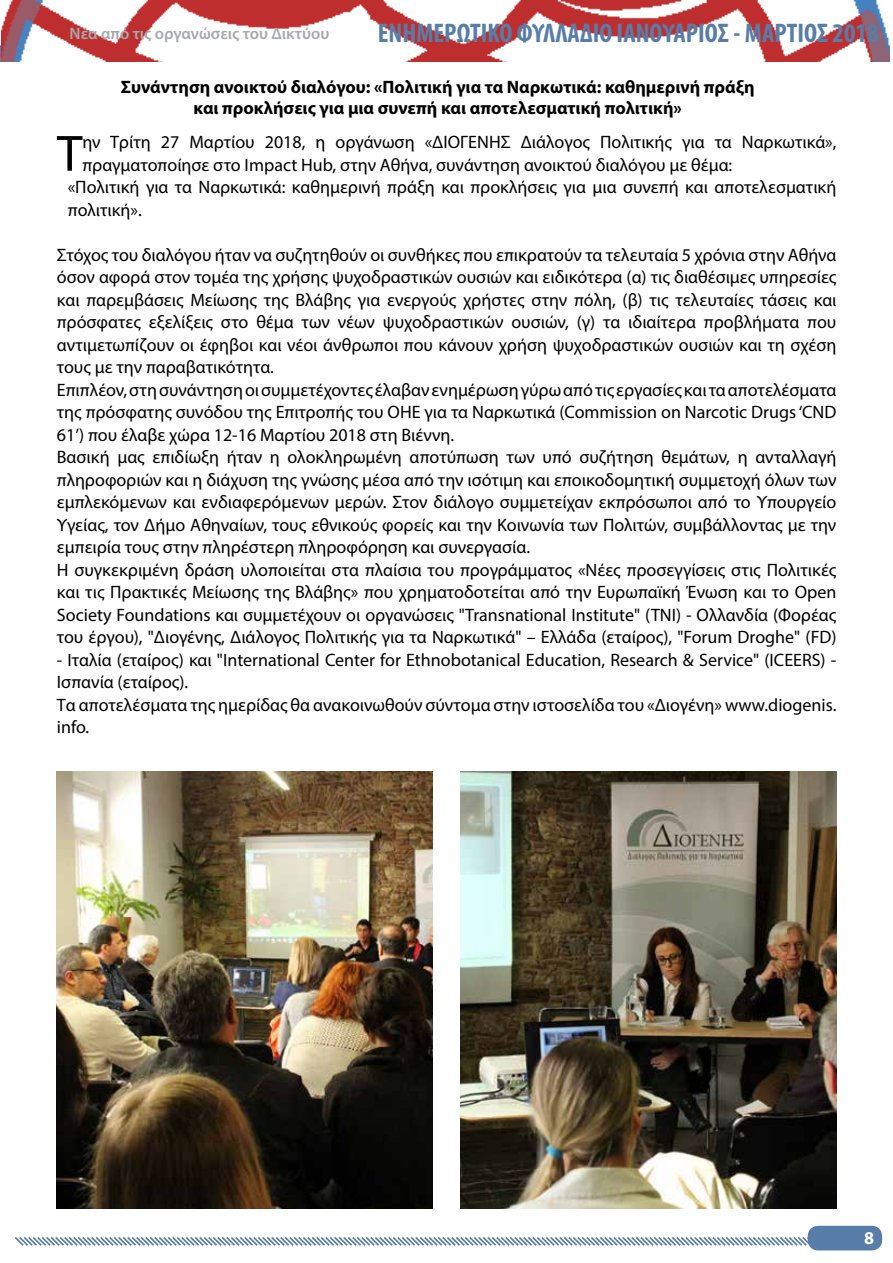
<style>
.page{position:relative;width:893px;height:1263px;background:#fff}
.page>*{position:absolute;margin:0;border:0;box-sizing:border-box;transform-origin:0 0}
.t1{font:51.45px "Myriad Pro";color:#000}
.t2{font:700 condensed 27px "Myriad Pro";color:#587da8}
.t3{font:18px/22.5px "Myriad Pro";color:#000}
.t4{font:700 18px/21px "Myriad Pro";color:#000;text-align:center}
.t5{font:700 18px "Myriad Pro";color:#fff}
.t6{font:600 16.5px "Myriad Pro";color:#a7a9ac}
</style>
<div class="page">
<svg style="left:14px;top:1235px;width:797px;height:12px"></svg>
<div style="left:808px;top:1226px;width:74px;height:24px;background:#587da8;border-radius:11px"></div>
<img style="left:1px;top:0;width:889px;height:62px">
<img style="left:0;top:0;width:1px;height:62px">
<img style="left:57px;top:772px;width:376px;height:436px">
<img style="left:460px;top:772px;width:376px;height:436px">
<h2 class="t2" style="left:378px;top:16px;width:502px">ΕΝΗΜΕΡΩΤΙΚΟ ΦΥΛΛΑΔΙΟ ΙΑΝΟΥΑΡΙΟΣ - ΜΑΡΤΙΟΣ 2018</h2>
<p class="t6" style="left:70px;top:23px;width:261px">Νέα από τις οργανώσεις του Δικτύου</p>
<p class="t4" style="left:121px;top:76px;width:635px">Συνάντηση ανοικτού διαλόγου «: Πολιτική για τα Ναρκωτικά: καθημερινή πράξη και προκλήσεις για μια συνεπή και αποτελεσματική πολιτική«</p>
<p class="t3" style="left:742px;top:131px;width:96px">Ναρκωτικά ,«</p>
<p class="t3" style="left:521px;top:131px;width:71px">Διάλογος</p>
<p class="t3" style="left:600px;top:131px;width:73px">Πολιτικής</p>
<p class="t3" style="left:110px;top:131px;width:42px">Τρίτη</p>
<p class="t3" style="left:189px;top:131px;width:67px">Μαρτίου</p>
<p class="t3" style="left:336px;top:131px;width:81px">οργάνωση</p>
<p class="t3" style="left:425px;top:131px;width:87px">«ΔΙΟΓΕΝΗΣ</p>
<h1 class="t1" style="left:57px;top:122px;width:27px">Τ</h1>
<p class="t3" style="left:82px;top:131px;width:20px">ην</p>
<p class="t3" style="left:161px;top:131px;width:20px">27</p>
<p class="t3" style="left:265px;top:131px;width:42px">2018,</p>
<p class="t3" style="left:316px;top:131px;width:11px">η</p>
<p class="t3" style="left:682px;top:131px;width:24px">για</p>
<p class="t3" style="left:715px;top:131px;width:19px">τα</p>
<p class="t3" style="left:82px;top:153px;width:651px">πραγματοποίησε στο Impact Hub, στην Αθήνα, συνάντηση ανοικτού διαλόγου με θέμα:</p>
<p class="t3" style="left:68px;top:176px;width:770px">«Πολιτική για τα Ναρκωτικά: καθημερινή πράξη και προκλήσεις για μια συνεπή και αποτελεσματική</p>
<p class="t3" style="left:68px;top:198px;width:76px">πολιτική .«</p>
<p class="t3" style="left:57px;top:243px;width:781px">Στόχος του διαλόγου ήταν να συζητηθούν οι συνθήκες που επικρατούν τα τελευταία 5 χρόνια στην Αθήνα όσον αφορά στον τομέα της χρήσης ψυχοδραστικών ουσιών και ειδικότερα α( ) τις διαθέσιμες υπηρεσίες και παρεμβάσεις Μείωσης της Βλάβης για ενεργούς χρήστες στην πόλη (, β) τις τελευταίες τάσεις και πρόσφατες εξελίξεις στο θέμα των νέων ψυχοδραστικών ουσιών, (γ) τα ιδιαίτερα προβλήματα που αντιμετωπίζουν οι έφηβοι και νέοι άνθρωποι που κάνουν χρήση ψυχοδραστικών ουσιών και τη σχέση τους με την παραβατικότητα.<br>Επιπλέον,στησυνάντησηοισυμμετέχοντεςέλαβανενημέρωσηγύρωαπότιςεργασίεςκαιτααποτελέσματα της πρόσφατης συνόδου της Επιτροπής του ΟΗΕ για τα Ναρκωτικά (Commission on Narcotic Drugs‘CND 61’) που έλαβε χώρα 12-16 Μαρτίου 2018 στη Βιέννη.<br>Βασική μας επιδίωξη ήταν η ολοκληρωμένη αποτύπωση των υπό συζήτηση θεμάτων η, ανταλλαγή πληροφοριών και η διάχυση της γνώσης μέσα από την ισότιμη και εποικοδομητική συμμετοχή όλων των εμπλεκόμενων και ενδιαφερόμενων μερών. Στον διάλογο συμμετείχαν εκπρόσωποι από το Υπουργείο Υγείας, τον Δήμο Αθηναίων, τους εθνικούς φορείς και την Κοινωνία των Πολιτών, συμβάλλοντας με την εμπειρία τους στην πληρέστερη πληροφόρηση και συνεργασία.<br>Η συγκεκριμένη δράση υλοποιείται στα πλαίσια του προγράμματος «Νέες προσεγγίσεις στις Πολιτικές και τις Πρακτικές Μείωσης της Βλάβης» που χρηματοδοτείται από την Ευρωπαϊκή Ένωση και το Open Society Foundations και συμμετέχουν οι οργανώσεις "Transnational Institute" (TNI -) Ολλανδία (Φορέας του έργου ", ) Διογένης, Διάλογος Πολιτικής για τα Ναρκωτικά" – Ελλάδα (εταίρος ", ) Forum Droghe" (FD(</p>
<p class="t3" style="left:57px;top:648px;width:781px">- Ιταλία (εταίρος) και "International Center for Ethnobotanical Education, Research &amp; Service" (ICEERS -( Ισπανία (εταίρος .(<br>Τα αποτελέσματα της ημερίδας θα ανακοινωθούν σύντομα στην ιστοσελίδα του «Διογένη» www.diogenis. info.</p>
<p class="t5" style="left:864px;top:1226px;width:11px">8</p>
</div>
